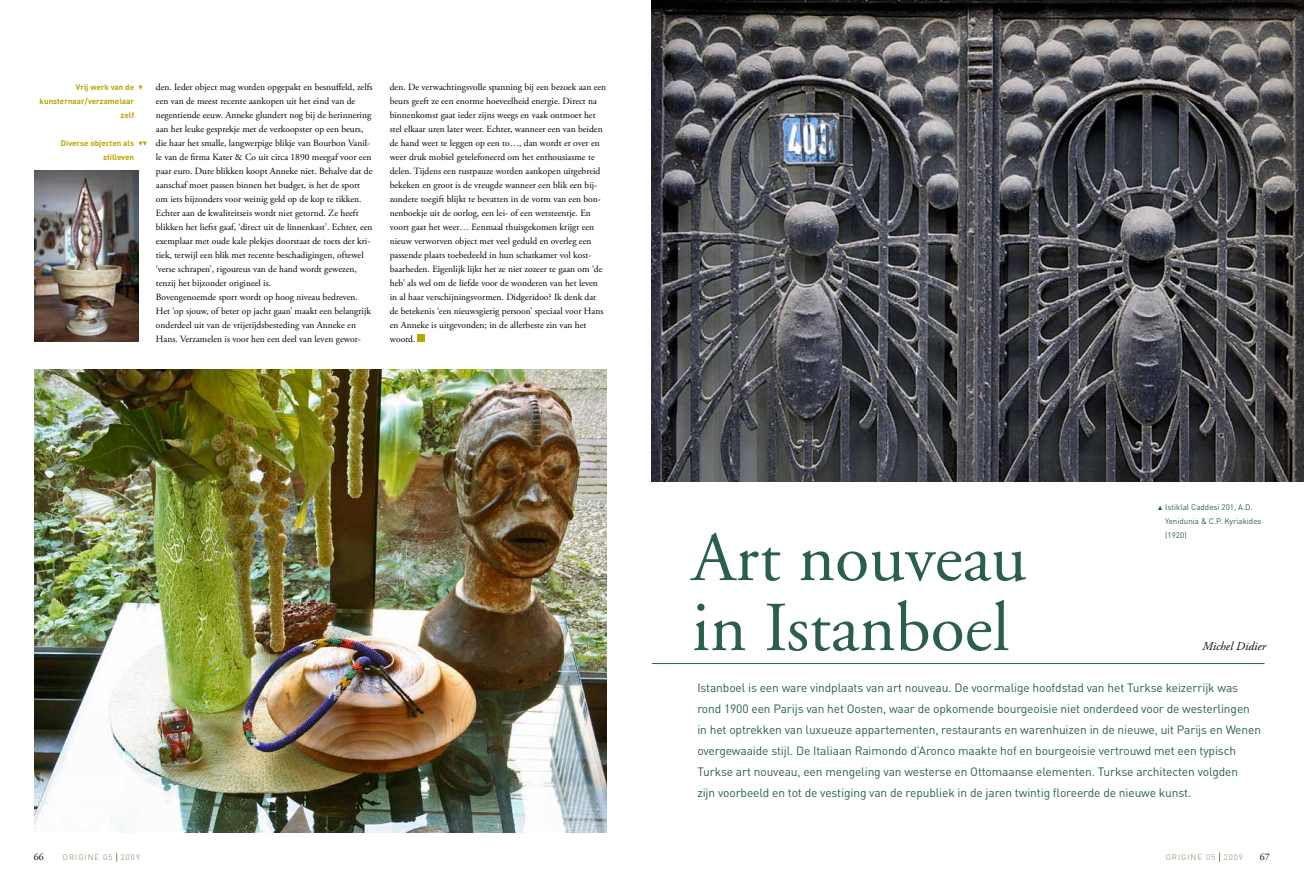
<style>
.page{position:relative;width:1304px;height:879px;background:#fff}
.page>*{position:absolute;margin:0;border:0;box-sizing:border-box;transform-origin:0 0}
.t1{font:70px/70px "Adobe Garamond";color:#2b5f4c}
.t2{font:12px/21px "DIN";letter-spacing:-.01em;color:#2b5f4c}
.t3{font:italic 12px "Adobe Garamond Pro";letter-spacing:.005em;color:#000}
.t4{font:10px "Adobe Garamond Pro";color:#000}
.t5{font:9.5px/14px "Adobe Garamond Pro";color:#000}
.t6{font:700 8px/14px "DIN";color:#b7a500;text-align:right}
.t7{font:8px/14px "DIN";color:#2b5f4c}
.t8{font:300 8px "DIN";letter-spacing:.12em;color:#8e7c5a}
</style>
<div class="page">
<img style="left:34px;top:369px;width:573px;height:463px">
<img style="left:652px;top:0;width:652px;height:482px">
<div style="left:418px;top:335px;width:7px;height:7px;background:#b7a500"></div>
<hr style="left:652px;top:663px;width:612px;height:1px;background:#2b5f4c">
<img style="left:34px;top:171px;width:105px;height:171px">
<svg style="left:1158px;top:506px;width:4px;height:4px"></svg>
<svg style="left:138px;top:86px;width:5px;height:4px"></svg>
<svg style="left:138px;top:142px;width:9px;height:4px"></svg>
<p class="t6" style="left:40px;top:80px;width:96px">Vrij werk van de kunsternaar/verzamelaar zelf</p>
<p class="t6" style="left:61px;top:136px;width:75px">Diverse objecten als stilleven</p>
<p class="t5" style="left:156px;top:80px;width:218px">den. Ieder object mag worden opgepakt en besnuffeld, zelfs een van de meest recente aankopen uit het eind van de negentiende eeuw. Anneke glundert nog bij de herinnering aan het leuke gesprekje met de verkoopster op een beurs, die haar het smalle, langwerpige blikje van Bourbon Vanil&shy;le van de firma Kater &amp; Co uit circa 1890 meegaf voor een paar euro. Dure blikken koopt Anneke niet. Behalve dat de aanschaf moet passen binnen het budget, is het de sport om iets bijzonders voor weinig geld op de kop te tikken.<br>Echter aan de kwaliteitseis wordt niet getornd. Ze heeft blikken het liefst gaaf, ‘direct uit de linnenkast’. Echter, een exemplaar met oude kale plekjes doorstaat de toets der kri&shy;tiek, terwijl een blik met recente beschadigingen, oftewel ‘verse schrapen’, rigoureus van de hand wordt gewezen, tenzij het bijzonder origineel is.<br>Bovengenoemde sport wordt op hoog niveau bedreven.<br>Het ‘op sjouw, of beter op jacht gaan’ maakt een belangrijk onderdeel uit van de vrijetijdsbesteding van Anneke en Hans. Verzamelen is voor hen een deel van leven gewor-</p>
<p class="t5" style="left:390px;top:80px;width:218px">den. De verwachtingsvolle spanning bij een bezoek aan een beurs geeft ze een enorme hoeveelheid energie. Direct na binnenkomst gaat ieder zijns weegs en vaak ontmoet het stel elkaar uren later weer. Echter, wanneer een van beiden de hand weet te leggen op een to…, dan wordt er over en weer druk mobiel getelefoneerd om het enthousiasme te delen. Tijdens een rustpauze worden aankopen uitgebreid bekeken en groot is de vreugde wanneer een blik een bij&shy;zondere toegift blijkt te bevatten in de vorm van een bon&shy;nenboekje uit de oorlog, een lei- of een wetsteentje. En voort gaat het weer… Eenmaal thuisgekomen krijgt een nieuw verworven object met veel geduld en overleg een passende plaats toebedeeld in hun schatkamer vol kost&shy;baarheden. Eigenlijk lijkt het ze niet zozeer te gaan om ‘de heb’ als wel om de liefde voor de wonderen van het leven in al haar verschijningsvormen. Didgeridoo? Ik denk dat de betekenis ‘een nieuwsgierig persoon’ speciaal voor Hans en Anneke is uitgevonden; in de allerbeste zin van het woord.</p>
<p class="t7" style="left:1165px;top:500px;width:98px">Istiklal Caddesi 201, A.D.<br>Yenidunia &amp; C.P. Kyriakides (1920)</p>
<h1 class="t1" style="left:692px;top:524px;width:336px">Art nouveau in Istanboel</h1>
<p class="t3" style="left:1202px;top:639px;width:65px">Michel Didier</p>
<p class="t2" style="left:697px;top:677px;width:565px">Istanboel is een ware vindplaats van art nouveau. De voormalige hoofdstad van het Turkse keizerrijk was rond 1900 een Parijs van het Oosten, waar de opkomende bourgeoisie niet onderdeed voor de westerlingen in het optrekken van luxueuze appartementen, restaurants en warenhuizen in de nieuwe, uit Parijs en Wenen overgewaaide stijl. De Italiaan Raimondo d’Aronco maakte hof en bourgeoisie vertrouwd met een typisch Turkse art nouveau, een mengeling van westerse en Ottomaanse elementen. Turkse architecten volgden<br>zijn voorbeeld en tot de vestiging van de republiek in de jaren twintig floreerde de nieuwe kunst.</p>
<p class="t4" style="left:34px;top:851px;width:11px">66</p>
<p class="t8" style="left:63px;top:852px;width:79px">ORIGINE 05 2009</p>
<p class="t8" style="left:1166px;top:852px;width:79px">ORIGINE 05 2009</p>
<p class="t4" style="left:1260px;top:851px;width:11px">67</p>
</div>
